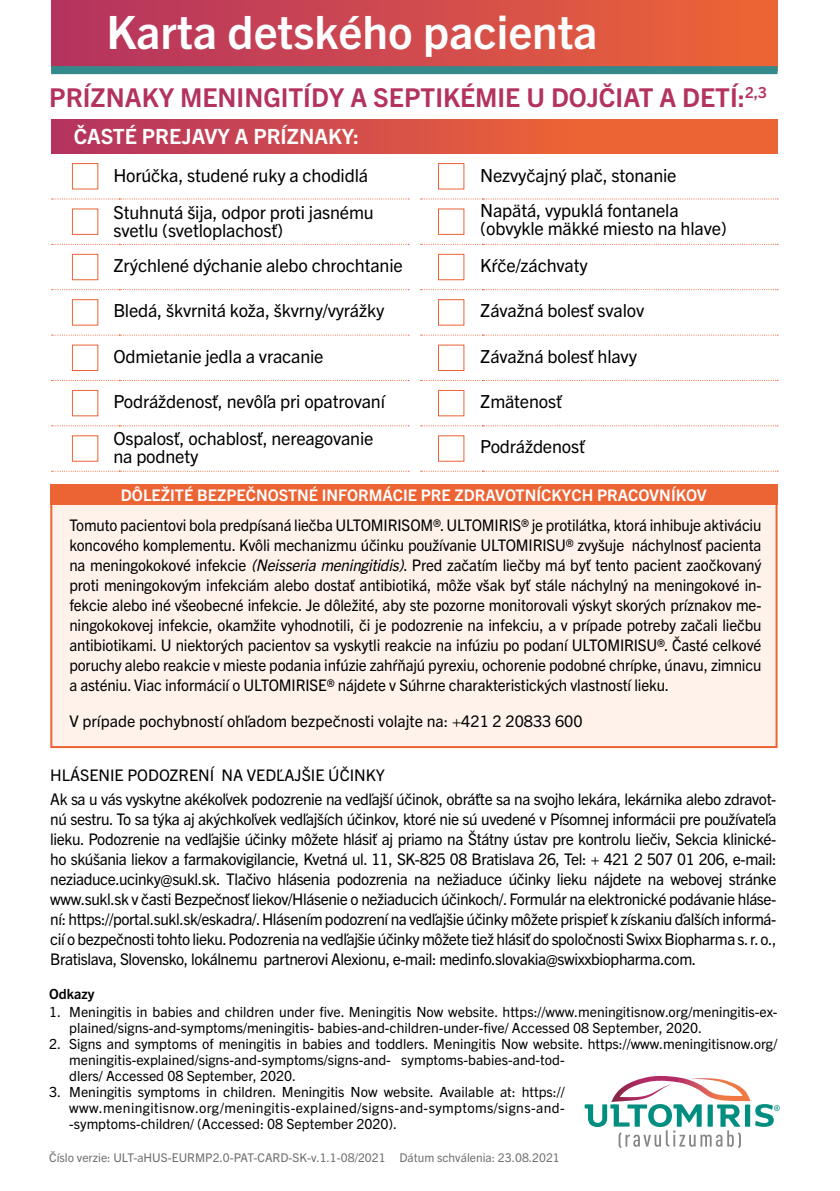
<style>
.page{position:relative;width:840px;height:1191px;background:#fff}
.page>*{position:absolute;margin:0;border:0;box-sizing:border-box;transform-origin:0 0}
.t1{font:700 46px "Trade Gothic Next LT Pro";color:#fff}
.t2{font:700 26px "Trade Gothic Next LT Pro";color:#b3325e}
.t3{font:700 21px "Trade Gothic Next LT Pro";color:#fff}
.t4{font:18px/18px "Trade Gothic Next LT Pro";letter-spacing:-.01em;color:#000}
.t5{font:16px/20px "Trade Gothic Next LT Pro";letter-spacing:-.02em;color:#000}
.t6{font:16px/20px "Trade Gothic Next LT Pro";letter-spacing:-.02em;color:#000;text-align:justify;scale:.95 1}
.t7{font:16px "Trade Gothic Next LT Pro";color:#000}
.t8{font:700 16px "Trade Gothic Next LT Pro";color:#fff}
.t9{font:14px/16px "Trade Gothic Next LT Pro";color:#000}
.t10{font:700 14px "Trade Gothic Next LT Pro";color:#000}
.t11{font:12px/14px "Trade Gothic Next SR Pro";color:#000}
.t12{font:12px "Trade Gothic Next LT Pro";color:#706f6f}
.t13{font:700 12px "Trade Gothic Next SR Pro";color:#000}
.s1{font-style:italic}
</style>
<div class="page">
<div style="left:51px;top:0;width:726px;height:70px;background:linear-gradient(to right,#b33261,#ee6537)"></div>
<div style="left:55px;top:66px;width:718px;height:8px;background:#348a8b"></div>
<div style="left:50px;top:502px;width:727px;height:246px;background:#fef2ea;border:2px solid #ec6334"></div>
<div style="left:50px;top:484px;width:727px;height:21px;background:#ec6334"></div>
<div style="left:51px;top:119px;width:726px;height:35px;background:linear-gradient(to right,#b7365f,#f76d2c)"></div>
<svg style="left:52px;top:198px;width:357px;height:1px"></svg>
<svg style="left:420px;top:198px;width:357px;height:1px"></svg>
<svg style="left:52px;top:244px;width:357px;height:1px"></svg>
<svg style="left:420px;top:244px;width:357px;height:1px"></svg>
<svg style="left:52px;top:289px;width:357px;height:1px"></svg>
<svg style="left:420px;top:289px;width:357px;height:1px"></svg>
<svg style="left:52px;top:334px;width:357px;height:1px"></svg>
<svg style="left:420px;top:334px;width:357px;height:1px"></svg>
<svg style="left:52px;top:380px;width:357px;height:1px"></svg>
<svg style="left:420px;top:380px;width:357px;height:1px"></svg>
<svg style="left:52px;top:425px;width:357px;height:1px"></svg>
<svg style="left:420px;top:425px;width:357px;height:1px"></svg>
<svg style="left:52px;top:471px;width:357px;height:1px"></svg>
<svg style="left:420px;top:471px;width:357px;height:1px"></svg>
<div style="left:72px;top:163px;width:26px;height:26px;border:1px solid #ec6334"></div>
<div style="left:438px;top:163px;width:26px;height:26px;border:1px solid #ec6334"></div>
<div style="left:72px;top:208px;width:26px;height:27px;border:1px solid #ec6334"></div>
<div style="left:438px;top:208px;width:26px;height:27px;border:1px solid #ec6334"></div>
<div style="left:72px;top:254px;width:26px;height:26px;border:1px solid #ec6334"></div>
<div style="left:438px;top:254px;width:26px;height:26px;border:1px solid #ec6334"></div>
<div style="left:72px;top:299px;width:26px;height:26px;border:1px solid #ec6334"></div>
<div style="left:438px;top:299px;width:26px;height:26px;border:1px solid #ec6334"></div>
<div style="left:72px;top:344px;width:26px;height:27px;border:1px solid #ec6334"></div>
<div style="left:438px;top:344px;width:26px;height:27px;border:1px solid #ec6334"></div>
<div style="left:72px;top:390px;width:26px;height:26px;border:1px solid #ec6334"></div>
<div style="left:438px;top:390px;width:26px;height:26px;border:1px solid #ec6334"></div>
<div style="left:72px;top:435px;width:26px;height:27px;border:1px solid #ec6334"></div>
<div style="left:438px;top:435px;width:26px;height:27px;border:1px solid #ec6334"></div>
<svg style="left:584px;top:1076px;width:195px;height:72px"></svg>
<h1 class="t1" style="left:106px;top:0;width:492px">Karta detského pacienta</h1>
<h2 class="t2" style="left:49px;top:79px;width:718px">PRÍZNAKY MENINGITÍDY A SEPTIKÉMIE U DOJČIAT A DETÍ:<sup>2,3</sup></h2>
<h3 class="t3" style="left:74px;top:122px;width:287px">ČASTÉ PREJAVY A PRÍZNAKY:</h3>
<p class="t4" style="left:113px;top:165px;width:256px">Horúčka, studené ruky a chodidlá</p>
<p class="t4" style="left:480px;top:165px;width:198px">Nezvyčajný plač, stonanie</p>
<p class="t4" style="left:113px;top:202px;width:261px">Stuhnutá šija, odpor proti jasnému svetlu (svetloplachosť)</p>
<p class="t4" style="left:480px;top:201px;width:248px">Napätá, vypuklá fontanela (obvykle mäkké miesto na hlave)</p>
<p class="t4" style="left:113px;top:255px;width:290px">Zrýchlené dýchanie alebo chrochtanie</p>
<p class="t4" style="left:480px;top:255px;width:109px">Kŕče/záchvaty</p>
<p class="t4" style="left:113px;top:300px;width:272px">Bledá, škvrnitá koža, škvrny/vyrážky</p>
<p class="t4" style="left:480px;top:300px;width:165px">Závažná bolesť svalov</p>
<p class="t4" style="left:113px;top:346px;width:211px">Odmietanie jedla a vracanie</p>
<p class="t4" style="left:480px;top:346px;width:158px">Závažná bolesť hlavy</p>
<p class="t4" style="left:113px;top:391px;width:273px">Podráždenosť, nevôľa pri opatrovaní</p>
<p class="t4" style="left:480px;top:391px;width:83px">Zmätenosť</p>
<p class="t4" style="left:113px;top:428px;width:261px">Ospalosť, ochablosť, nereagovanie na podnety</p>
<p class="t4" style="left:480px;top:437px;width:106px">Podráždenosť</p>
<p class="t8" style="left:121px;top:484px;width:587px">DÔLEŽITÉ BEZPEČNOSTNÉ INFORMÁCIE PRE ZDRAVOTNÍCKYCH PRACOVNÍKOV</p>
<p class="t6" style="left:69px;top:514px;width:729px">Tomuto pacientovi bola predpísaná liečba ULTOMIRISOM®. ULTOMIRIS® je protilátka, ktorá inhibuje aktiváciu koncového komplementu. Kvôli mechanizmu účinku používanie ULTOMIRISU® zvyšuje náchylnosť pacienta na meningokokové infekcie <span class="s1">(Neisseriameningitidis)</span>. Pred začatím liečby má byť tento pacient zaočkovaný proti meningokovým infekciám alebo dostať antibiotiká, môže však byť stále náchylný na meningokové in&shy;fekcie alebo iné všeobecné infekcie. Je dôležité, aby ste pozorne monitorovali výskyt skorých príznakov me&shy;ningokokovej infekcie, okamžite vyhodnotili, či je podozrenie na infekciu, a v prípade potreby začali liečbu antibiotikami. U niektorých pacientov sa vyskytli reakcie na infúziu po podaní ULTOMIRISU®. Časté celkové poruchy alebo reakcie v mieste podania infúzie zahŕňajú pyrexiu, ochorenie podobné chrípke, únavu, zimnicu a asténiu. Viac informácií o ULTOMIRISE® nájdete v Súhrne charakteristických vlastností lieku.</p>
<p class="t7" style="left:69px;top:710px;width:514px">V prípade pochybností ohľadom bezpečnosti volajte na: +421 2 20833 600</p>
<p class="t5" style="left:50px;top:762px;width:727px;line-height:24px">HLÁSENIE PODOZRENÍ NA VEDĽAJŠIE ÚČINKY<br>Ak sa u vás vyskytne akékoľvek podozrenie na vedľajší účinok, obráťte sa na svojho lekára, lekárnika alebo zdravot-</p>
<p class="t5" style="left:50px;top:808px;width:727px;text-align:justify">nú sestru. To sa týka aj akýchkoľvek vedľajších účinkov, ktoré nie sú uvedené v Písomnej informácii pre používateľa lieku. Podozrenie na vedľajšie účinky môžete hlásiť aj priamo na Štátny ústav pre kontrolu liečiv, Sekcia klinické&shy;ho skúšania liekov a farmakovigilancie, Kvetná ul. 11, SK-825 08 Bratislava 26, Tel: + 421 2 507 01 206, e-mail: neziaduce.ucinky@sukl.sk. Tlačivo hlásenia podozrenia na nežiaduce účinky lieku nájdete na webovej stránke www.sukl.sk v časti Bezpečnosť liekov/Hlásenie o nežiaducich účinkoch/. Formulár na elektronické podávanie hláse&shy;ní: https://portal.sukl.sk/eskadra/. Hlásením podozrení na vedľajšie účinky môžete prispieť k získaniu ďalších informá&shy;cií o bezpečnosti tohto lieku. Podozrenia na vedľajšie účinky môžete tiež hlásiť do spoločnosti Swixx Biopharma s. r. o., Bratislava, Slovensko, lokálnemu partnerovi Alexionu, e-mail: medinfo.slovakia@swixxbiopharma.com.</p>
<p class="t13" style="left:51px;top:908px;width:76px">REFERENCES</p>
<p class="t11" style="left:51px;top:928px;width:369px">1. Meningitis in babies and children under five. Meningitis Now website.</p>
<p class="t11" style="left:64px;top:956px;width:397px">meningitis-babies-and-children-under-five/ (Accessed: 08 September 2020).</p>
<p class="t11" style="left:64px;top:1004px;width:394px">signs-and-symptoms-babies-and-toddlers/ (Accessed: 08 September 2020).</p>
<p class="t11" style="left:64px;top:1024px;width:452px;text-indent:-13px">3. Meningitis symptoms in children. Meningitis Now website.<br>Available at: https://www.meningitisnow.org/meningitis-explained/signs-and-symptoms/ signs-and-symptoms-children/ (Accessed: 08 September 2020).</p>
<p class="t13" style="left:51px;top:942px;width:76px">REFERENCES</p>
<p class="t10" style="left:49px;top:984px;width:47px">Odkazy</p>
<p class="t9" style="left:69px;top:1003px;width:709px;text-indent:-20px">1. Meningitis in babies and children under five. Meningitis Now website. https://www.meningitisnow.org/meningitis-ex&shy;plained/signs-and-symptoms/meningitis- babies-and-children-under-five/ Accessed 08 September, 2020.</p>
<p class="t9" style="left:69px;top:1035px;width:709px;text-indent:-20px">2. Signs and symptoms of meningitis in babies and toddlers. Meningitis Now website. https://www.meningitisnow.org/ meningitis-explained/signs-and-symptoms/signs-and- symptoms-babies-and-tod-<br>dlers/ Accessed 08 September, 2020.</p>
<p class="t9" style="left:69px;top:1083px;width:496px;text-align:justify;text-indent:-20px">3. Meningitis symptoms in children. Meningitis Now website. Available at: https:// www.meningitisnow.org/meningitis-explained/signs-and-symptoms/signs-and--symptoms-children/ (Accessed: 08 September 2020).</p>
<p class="t12" style="left:49px;top:1149px;width:512px">Číslo verzie: ULT-aHUS-EURMP2.0-PAT-CARD-SK-v.1.1-08/2021 Dátum schválenia: 23.08.2021</p>
<p class="t11" style="left:64px;top:1010px;width:449px;text-indent:-13px">2. Signs and symptoms of meningitis in babies and toddlers. Meningitis Now website.<br>Available at:htt s://www.meningitisnow.org/meningitis-explained/signs-and-symptoms/ signs-and-symptoms-babies-a d- oddlers/ (Accessed: 08 Sept mber 2020).</p>
<p class="t11" style="left:51px;top:1058px;width:311px">3. Meningitis symptoms in children. Meningitis Now website.</p>
<p class="t11" style="left:64px;top:1086px;width:333px">signs-and-symptoms-children/ (Accessed: 08 September 2020).</p>
</div>
